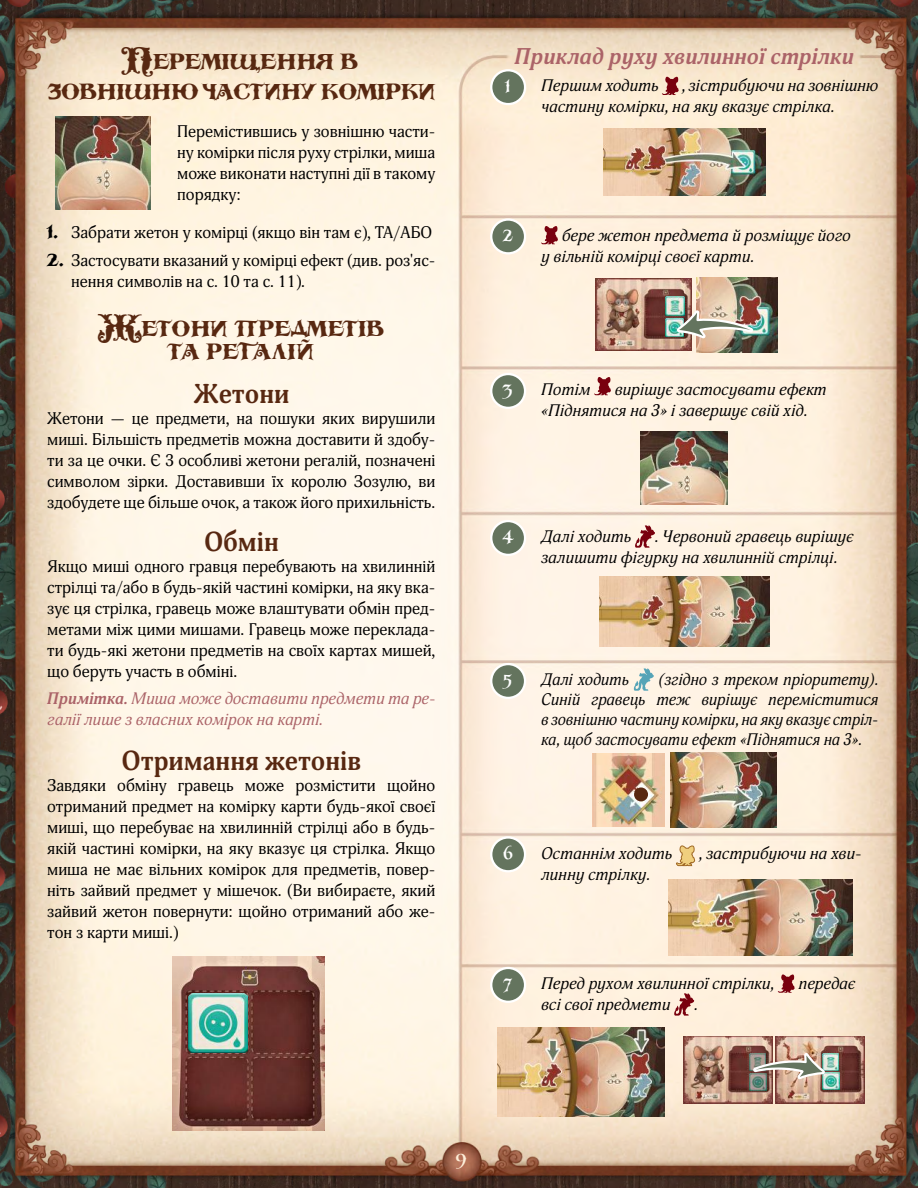
<style>
.page{position:relative;width:918px;height:1188px;background:#fff}
.page>*{position:absolute;margin:0;border:0;box-sizing:border-box;transform-origin:0 0}
.t1{font:700 30px/30px "LHF Folklore UA";color:#582811;text-align:center}
.t2{font:700 27px "Adonis";color:#582811}
.t3{font:24px "LHF Folklore";color:#feefd9}
.t4{font:italic 700 22.5px "Adonis";color:#ab6368}
.t5{font:22.5px "LHF Folklore";color:#fff}
.t6{font:16.5px/21px "Adonis";color:#000;text-align:justify}
.t7{font:italic 16.5px/21px "Adonis";color:#000}
.t8{font:italic 16.5px/19.8px "Adonis";color:#000;text-align:justify;scale:.96 1}
.t9{font:italic 16.5px/21px "Adonis";color:#ab6368}
.s1{font-family:"LHF Folklore UA";font-weight:700;font-size:24px}
.s2{font-weight:700}
.s3{font-family:"LHF Folklore";font-style:normal;font-size:22.5px;color:#fff}
</style>
<div class="page">
<img style="left:0;top:0;width:918px;height:1188px">
<img style="left:173px;top:956px;width:151px;height:175px">
<img style="left:189px;top:994px;width:58px;height:58px">
<div style="left:491px;top:70px;width:34px;height:34px;background:#64745e;border-radius:50%"></div>
<div style="left:490px;top:69px;width:36px;height:36px;border:2px solid #fff;border-radius:50%"></div>
<svg style="left:662px;top:77px;width:17px;height:18px"></svg>
<img style="left:603px;top:129px;width:162px;height:66px">
<div style="left:491px;top:220px;width:34px;height:33px;background:#64745e;border-radius:50%"></div>
<div style="left:490px;top:218px;width:36px;height:36px;border:2px solid #fff;border-radius:50%"></div>
<svg style="left:541px;top:226px;width:17px;height:18px"></svg>
<img style="left:697px;top:278px;width:80px;height:74px">
<img style="left:596px;top:278px;width:95px;height:73px">
<img style="left:666px;top:318px;width:9px;height:18px">
<img style="left:675px;top:308px;width:80px;height:32px">
<img style="left:665px;top:296px;width:19px;height:19px">
<div style="left:491px;top:374px;width:34px;height:34px;background:#64745e;border-radius:50%"></div>
<div style="left:490px;top:373px;width:36px;height:36px;border:2px solid #fff;border-radius:50%"></div>
<svg style="left:594px;top:377px;width:17px;height:18px"></svg>
<img style="left:641px;top:431px;width:87px;height:73px">
<div style="left:491px;top:521px;width:34px;height:34px;background:#64745e;border-radius:50%"></div>
<div style="left:490px;top:520px;width:36px;height:36px;border:2px solid #fff;border-radius:50%"></div>
<svg style="left:635px;top:525px;width:20px;height:23px"></svg>
<img style="left:599px;top:577px;width:170px;height:70px">
<div style="left:491px;top:664px;width:34px;height:34px;background:#64745e;border-radius:50%"></div>
<div style="left:490px;top:663px;width:36px;height:36px;border:2px solid #fff;border-radius:50%"></div>
<svg style="left:634px;top:668px;width:20px;height:23px"></svg>
<img style="left:671px;top:753px;width:105px;height:75px">
<img style="left:592px;top:753px;width:73px;height:73px">
<div style="left:634px;top:787px;width:14px;height:14px;background:#582811;border-radius:50%"></div>
<div style="left:491px;top:837px;width:34px;height:34px;background:#64745e;border-radius:50%"></div>
<div style="left:490px;top:836px;width:36px;height:36px;border:2px solid #fff;border-radius:50%"></div>
<svg style="left:675px;top:845px;width:21px;height:22px"></svg>
<div style="left:491px;top:968px;width:34px;height:34px;background:#64745e;border-radius:50%"></div>
<div style="left:490px;top:967px;width:36px;height:36px;border:2px solid #fff;border-radius:50%"></div>
<svg style="left:778px;top:974px;width:17px;height:19px"></svg>
<svg style="left:674px;top:993px;width:20px;height:23px"></svg>
<img style="left:498px;top:1027px;width:167px;height:90px">
<img style="left:776px;top:1036px;width:88px;height:68px">
<img style="left:822px;top:1054px;width:18px;height:35px">
<img style="left:684px;top:1036px;width:89px;height:68px">
<img style="left:749px;top:1073px;width:17px;height:17px">
<img style="left:749px;top:1054px;width:3px;height:17px">
<img style="left:752px;top:1051px;width:75px;height:30px">
<img style="left:55px;top:116px;width:95px;height:93px">
<img style="left:669px;top:880px;width:183px;height:75px">
<h1 class="t1" style="left:47px;top:43px;width:390px">Переміщення в зовнішню частину комірки</h1>
<p class="t6" style="left:177px;top:121px;width:260px">Перемістившись у зовнішню части&shy;ну комірки після руху стрілки, миша може виконати наступні дії в такому порядку:</p>
<p class="t6" style="left:47px;top:222px;width:387px"><span class="s1">1.</span> Забрати жетон у комірці (якщо він там є), ТА/АБО</p>
<p class="t6" style="left:71px;top:250px;width:366px;text-indent:-24px"><span class="s1">2.</span> Застосувати вказаний у комірці ефект (див. роз'яс&shy;нення символів на с. 10 та с. 11).</p>
<h1 class="t1" style="left:99px;top:315px;width:287px;line-height:22.5px">Жетони предметів та регалій</h1>
<h2 class="t2" style="left:193px;top:378px;width:98px">Жетони</h2>
<p class="t6" style="left:47px;top:408px;width:390px">Жетони — це предмети, на пошуки яких вирушили миші. Більшість предметів можна доставити й здобу&shy;ти за це очки. Є 3 особливі жетони регалій, позначені символом зірки. Доставивши їх королю Зозулю, ви здобудете ще більше очок, а також його прихильність.</p>
<h2 class="t2" style="left:204px;top:526px;width:77px">Обмін</h2>
<p class="t6" style="left:47px;top:556px;width:390px">Якщо миші одного гравця перебувають на хвилинній стрілці та/або в будь-якій частині комірки, на яку вка&shy;зує ця стрілка, гравець може влаштувати обмін пред&shy;метами між цими мишами. Гравець може переклада&shy;ти будь-які жетони предметів на своїх картах мишей, що беруть участь в обміні.</p>
<p class="t9" style="left:47px;top:689px;width:390px"><span class="s2">Примітка.</span> Миша може доставити предмети та ре&shy;галії лише з власних комірок на карті.</p>
<h2 class="t2" style="left:121px;top:745px;width:242px">Отримання жетонів</h2>
<p class="t6" style="left:47px;top:775px;width:390px">Завдяки обміну гравець може розмістити щойно отриманий предмет на комірку карти будь-якої своєї миші, що перебуває на хвилинній стрілці або в будь&shy;якій частині комірки, на яку вказує ця стрілка. Якщо миша не має вільних комірок для предметів, повер&shy;ніть зайвий предмет у мішечок. (Ви вибираєте, який зайвий жетон повернути: щойно отриманий або же&shy;тон з карти миші.)</p>
<h3 class="t4" style="left:515px;top:43px;width:341px">Приклад руху хвилинної стрілки</h3>
<p class="t7" style="left:541px;top:76px;width:339px;text-indent:141px">, зістрибуючи на зовнішню частину комірки, на яку вказує стрілка.</p>
<h3 class="t5" style="left:505px;top:70px;width:7px">1</h3>
<p class="t7" style="left:541px;top:76px;width:119px">Першим ходить</p>
<h3 class="t5" style="left:503px;top:219px;width:11px">2</h3>
<p class="t7" style="left:541px;top:225px;width:311px;text-indent:21px">бере жетон предмета й розміщує його у вільній комірці своєї карти.</p>
<h3 class="t5" style="left:503px;top:373px;width:11px">3</h3>
<p class="t7" style="left:541px;top:380px;width:51px">Потім</p>
<p class="t7" style="left:541px;top:380px;width:287px;text-indent:74px">вирішує застосувати ефект «Піднятися на 3» і завершує свій хід.</p>
<p class="t7" style="left:503px;top:527px;width:130px"><span class="s3">4</span> Далі ходить</p>
<p class="t7" style="left:541px;top:527px;width:314px;text-indent:114px">. Червоний гравець вирішує залишити фігурку на хвилинній стрілці.</p>
<h3 class="t5" style="left:504px;top:663px;width:10px">5</h3>
<p class="t8" style="left:541px;top:670px;width:93px">Далі ходить</p>
<p class="t8" style="left:541px;top:670px;width:353px;text-indent:118px">(згідно з треком пріоритету).<br>Синій гравець теж вирішує переміститися в зовнішню частину комірки, на яку вказує стріл&shy;ка, щоб застосувати ефект «Піднятися на 3».</p>
<h3 class="t5" style="left:503px;top:837px;width:11px">6</h3>
<p class="t7" style="left:541px;top:843px;width:133px">Останнім ходить</p>
<p class="t7" style="left:699px;top:843px;width:164px">, застрибуючи на хви-</p>
<p class="t7" style="left:541px;top:864px;width:110px">линну стрілку.</p>
<h3 class="t5" style="left:504px;top:967px;width:10px">7</h3>
<p class="t7" style="left:541px;top:974px;width:234px">Перед рухом хвилинної стрілки,</p>
<p class="t7" style="left:799px;top:974px;width:58px">передає</p>
<p class="t7" style="left:541px;top:995px;width:131px">всі свої предмети</p>
<p class="t7" style="left:694px;top:995px;width:5px">.</p>
<h3 class="t3" style="left:456px;top:1141px;width:13px">9</h3>
</div>
